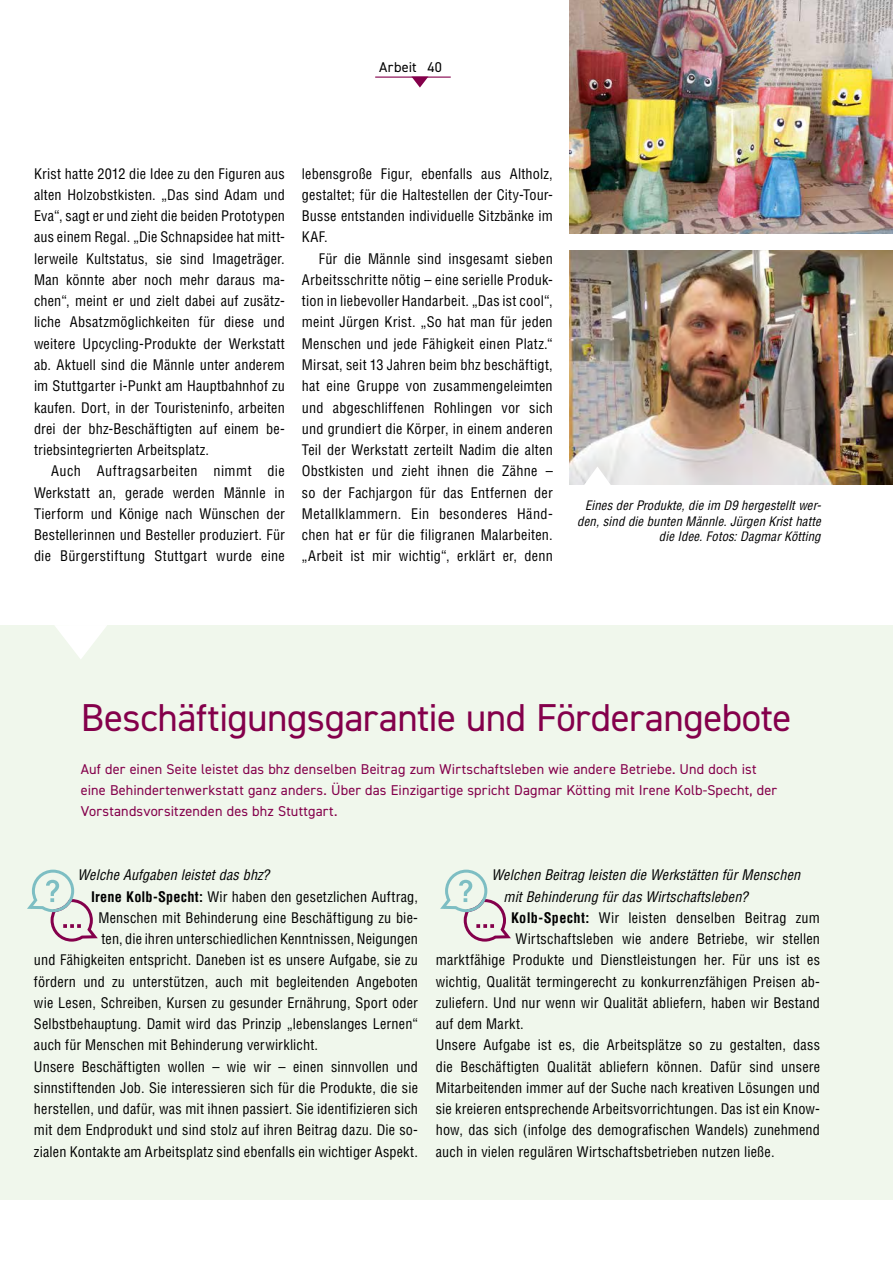
<style>
.page{position:relative;width:893px;height:1263px;background:#fff}
.page>*{position:absolute;margin:0;border:0;box-sizing:border-box;transform-origin:0 0}
.t1{font:39px "DIN2014";letter-spacing:-.015em;color:#84004b}
.t2{font:condensed 14.25px/21.3px "Helvetica LT Std";letter-spacing:.01em;color:#000;text-align:justify}
.t3{font:14.25px/21.3px "DIN2014";letter-spacing:.01em;color:#84004b}
.t4{font:italic condensed 14.25px "Helvetica LT Std";letter-spacing:.01em;color:#000}
.t5{font:14.25px "DIN2014";letter-spacing:.025em;color:#000}
.t6{font:italic condensed 12.75px/15.8px "Helvetica LT Std";letter-spacing:.01em;color:#000;text-align:right}
.s1{font-weight:700}
</style>
<div class="page">
<div style="left:0;top:625px;width:893px;height:574px;background:#f0f7ec"></div>
<svg style="left:412px;top:78px;width:16px;height:10px"></svg>
<hr style="left:375px;top:77px;width:76px;height:1px;background:#84004b">
<svg style="left:27px;top:869px;width:71px;height:73px"></svg>
<svg style="left:440px;top:869px;width:71px;height:73px"></svg>
<img style="left:570px;top:0;width:323px;height:234px">
<img style="left:570px;top:251px;width:323px;height:234px">
<svg style="left:55px;top:625px;width:52px;height:34px"></svg>
<svg style="left:584px;top:466px;width:27px;height:19px"></svg>
<p class="t5" style="left:379px;top:58px;width:64px">Arbeit 40</p>
<p class="t2" style="left:34px;top:163px;width:252px">Krist hatte 2012 die Idee zu den Figuren aus alten Holzobstkisten. „Das sind Adam und Eva“, sagt er und zieht die beiden Prototypen aus einem Regal. „Die Schnapsidee hat mitt&shy;lerweile Kultstatus, sie sind Imageträger.<br>Man könnte aber noch mehr daraus ma&shy;chen“, meint er und zielt dabei auf zusätz&shy;liche Absatzmöglichkeiten für diese und weitere Upcycling-Produkte der Werkstatt ab. Aktuell sind die Männle unter anderem im Stuttgarter i-Punkt am Hauptbahnhof zu kaufen. Dort, in der Touristeninfo, arbeiten drei der bhz-Beschäftigten auf einem be&shy;triebsintegrierten Arbeitsplatz.</p>
<p class="t2" style="left:34px;top:460px;width:252px;text-indent:17px">Auch Auftragsarbeiten nimmt die Werkstatt an, gerade werden Männle in Tierform und Könige nach Wünschen der Bestellerinnen und Besteller produziert. Für die Bürgerstiftung Stuttgart wurde eine</p>
<p class="t2" style="left:302px;top:163px;width:252px">lebensgroße Figur, ebenfalls aus Altholz, gestaltet; für die Haltestellen der City-Tour-Busse entstanden individuelle Sitzbänke im KAF.</p>
<p class="t2" style="left:302px;top:248px;width:252px;text-indent:17px">Für die Männle sind insgesamt sieben Arbeitsschritte nötig – eine serielle Produk&shy;tion in liebevoller Handarbeit. „Das ist cool“, meint Jürgen Krist. „So hat man für jeden Menschen und jede Fähigkeit einen Platz.“ Mirsat, seit 13 Jahren beim bhz beschäftigt, hat eine Gruppe von zusammengeleimten und abgeschliffenen Rohlingen vor sich und grundiert die Körper, in einem anderen Teil der Werkstatt zerteilt Nadim die alten Obstkisten und zieht ihnen die Zähne – so der Fachjargon für das Entfernen der Metallklammern. Ein besonderes Händ&shy;chen hat er für die filigranen Malarbeiten. „Arbeit ist mir wichtig“, erklärt er, denn</p>
<p class="t6" style="left:577px;top:497px;width:245px">Eines der Produkte, die im D9 hergestellt wer&shy;den, sind die bunten Männle. Jürgen Krist hatte die Idee. Fotos: Dagmar Kötting</p>
<h1 class="t1" style="left:81px;top:694px;width:712px">Beschäftigungsgarantie und Förderangebote</h1>
<p class="t3" style="left:81px;top:758px;width:698px">Auf der einen Seite leistet das bhz denselben Beitrag zum Wirtschaftsleben wie andere Betriebe. Und doch ist eine Behindertenwerkstatt ganz anders. Über das Einzigartige spricht Dagmar Kötting mit Irene Kolb-Specht, der<br>Vorstandsvorsitzenden des bhz Stuttgart.</p>
<p class="t4" style="left:78px;top:866px;width:193px">Welche Aufgaben leistet das bhz?</p>
<p class="t2" style="left:91px;top:886px;width:329px"><span class="s1">Irene Kolb-Specht:</span> Wir haben den gesetzlichen Auftrag,</p>
<p class="t2" style="left:99px;top:907px;width:321px">Menschen mit Behinderung eine Beschäftigung zu bie-</p>
<p class="t2" style="left:101px;top:928px;width:318px">ten, die ihren unterschiedlichen Kenntnissen, Neigungen</p>
<p class="t2" style="left:34px;top:949px;width:386px">und Fähigkeiten entspricht. Daneben ist es unsere Aufgabe, sie zu</p>
<p class="t2" style="left:34px;top:971px;width:386px">fördern und zu unterstützen, auch mit begleitenden Angeboten</p>
<p class="t2" style="left:34px;top:992px;width:385px">wie Lesen, Schreiben, Kursen zu gesunder Ernährung, Sport oder</p>
<p class="t2" style="left:34px;top:1013px;width:386px">Selbstbehauptung. Damit wird das Prinzip „lebenslanges Lernen“</p>
<p class="t2" style="left:34px;top:1034px;width:286px">auch für Menschen mit Behinderung verwirklicht.</p>
<p class="t2" style="left:34px;top:1056px;width:386px">Unsere Beschäftigten wollen – wie wir – einen sinnvollen und</p>
<p class="t2" style="left:34px;top:1077px;width:386px">sinnstiftenden Job. Sie interessieren sich für die Produkte, die sie</p>
<p class="t2" style="left:34px;top:1098px;width:385px">herstellen, und dafür, was mit ihnen passiert. Sie identifizieren sich</p>
<p class="t2" style="left:34px;top:1119px;width:385px">mit dem Endprodukt und sind stolz auf ihren Beitrag dazu. Die so-</p>
<p class="t2" style="left:34px;top:1141px;width:385px">zialen Kontakte am Arbeitsplatz sind ebenfalls ein wichtiger Aspekt.</p>
<p class="t4" style="left:491px;top:866px;width:310px">Welchen Beitrag leisten die Werkstätten für Menschen</p>
<p class="t4" style="left:503px;top:887px;width:246px">mit Behinderung für das Wirtschaftsleben?</p>
<p class="t2" style="left:511px;top:907px;width:310px"><span class="s1">Kolb-Specht:</span> Wir leisten denselben Beitrag zum</p>
<p class="t2" style="left:515px;top:928px;width:306px">Wirtschaftsleben wie andere Betriebe, wir stellen</p>
<p class="t2" style="left:436px;top:949px;width:386px">marktfähige Produkte und Dienstleistungen her. Für uns ist es</p>
<p class="t2" style="left:436px;top:971px;width:386px">wichtig, Qualität termingerecht zu konkurrenzfähigen Preisen ab-</p>
<p class="t2" style="left:436px;top:992px;width:386px">zuliefern. Und nur wenn wir Qualität abliefern, haben wir Bestand</p>
<p class="t2" style="left:436px;top:1013px;width:90px">auf dem Markt.</p>
<p class="t2" style="left:436px;top:1034px;width:386px">Unsere Aufgabe ist es, die Arbeitsplätze so zu gestalten, dass</p>
<p class="t2" style="left:436px;top:1056px;width:386px">die Beschäftigten Qualität abliefern können. Dafür sind unsere</p>
<p class="t2" style="left:436px;top:1077px;width:386px">Mitarbeitenden immer auf der Suche nach kreativen Lösungen und</p>
<p class="t2" style="left:436px;top:1098px;width:386px">sie kreieren entsprechende Arbeitsvorrichtungen. Das ist ein Know-</p>
<p class="t2" style="left:436px;top:1119px;width:386px">how, das sich (infolge des demografischen Wandels) zunehmend</p>
<p class="t2" style="left:436px;top:1141px;width:340px">auch in vielen regulären Wirtschaftsbetrieben nutzen ließe.</p>
</div>
